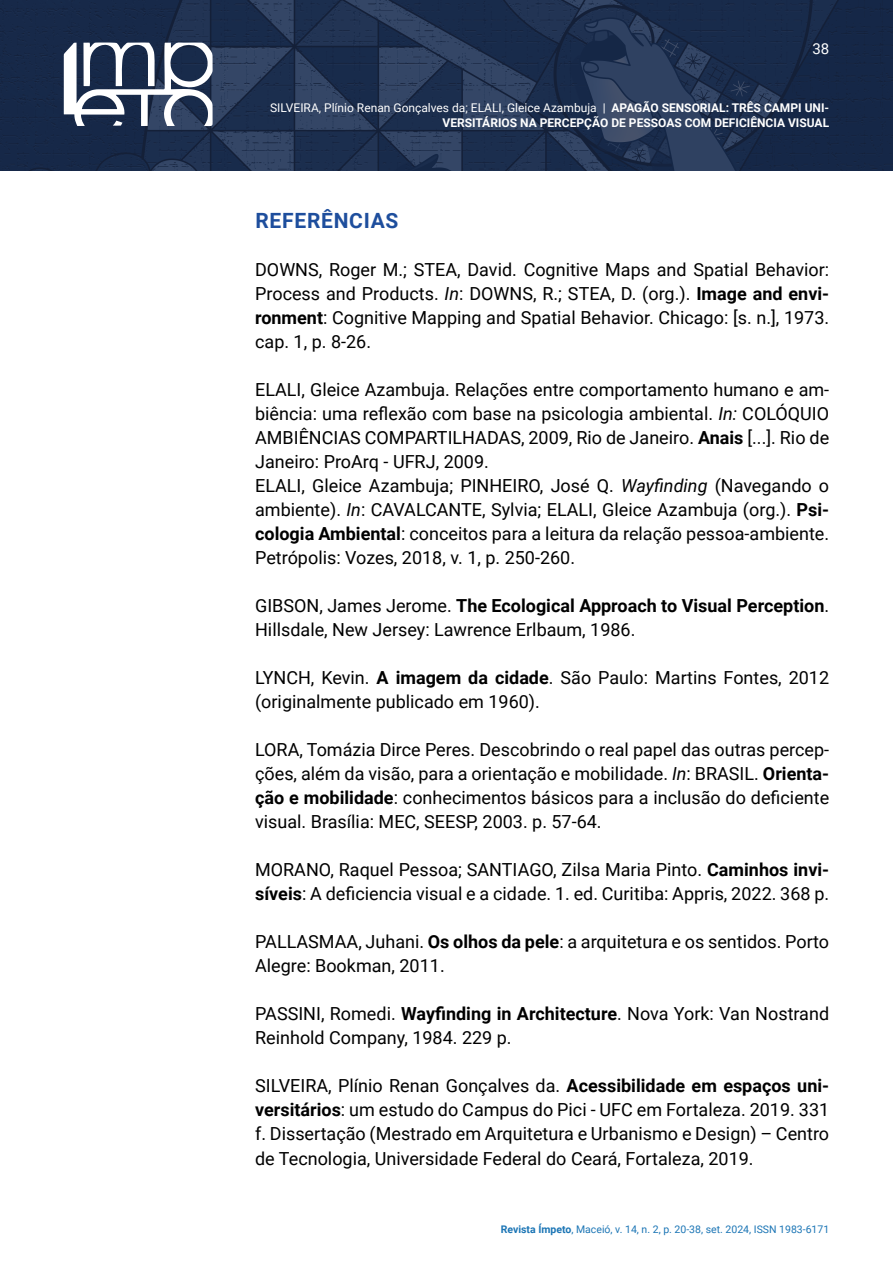
<style>
.page{position:relative;width:893px;height:1263px;background:#fff}
.page>*{position:absolute;margin:0;border:0;box-sizing:border-box;transform-origin:0 0}
.Título__Seção{font:700 21px "Roboto";letter-spacing:.035em;color:#1e4e9d}
.t1{font:18px/24px "Roboto";color:#000;text-align:justify}
.t2{font:15px "Roboto";color:#fff}
.t3{font:700 12px/15px "Roboto";color:#fff;text-align:right}
.t4{font:10.5px "Roboto";color:#1b75b5}
.s1{font-weight:400}
.s2{font-style:italic}
.s3{font-weight:700}
</style>
<div class="page">
<img style="left:0;top:0;width:893px;height:170px">
<svg style="left:64px;top:42px;width:149px;height:84px"></svg>
<p class="t2" style="left:812px;top:38px;width:18px">38</p>
<p class="t3" style="left:270px;top:100px;width:561px"><span class="s1">SILVEIRA, Plínio Renan Gonçalves da; ELALI, Gleice Azambuja |</span> APAGÃO SENSORIAL: TRÊS CAMPI UNI-<br>VERSITÁRIOS NA PERCEPÇÃO DE PESSOAS COM DEFICIÊNCIA VISUAL</p>
<p class="Título__Seção" style="left:255px;top:206px;width:145px">REFERÊNCIAS</p>
<p class="t1" style="left:255px;top:257px;width:576px">DOWNS, Roger M.; STEA, David. Cognitive Maps and Spatial Behavior:<br>Process and Products. <span class="s2">In</span>: DOWNS, R.; STEA, D. (org.). <span class="s3">Image and envi&shy;ronment</span>: Cognitive Mapping and Spatial Behavior. Chicago: [s. n.], 1973. cap. 1, p. 8-26.</p>
<p class="t1" style="left:255px;top:377px;width:576px">ELALI, Gleice Azambuja. Relações entre comportamento humano e am&shy;biência: uma reflexão com base na psicologia ambiental. <span class="s2">In:</span> COLÓQUIO AMBIÊNCIAS COMPARTILHADAS, 2009, Rio de Janeiro. <span class="s3">Anais</span> [...]. Rio de Janeiro: ProArq - UFRJ, 2009.</p>
<p class="t1" style="left:255px;top:473px;width:576px">ELALI, Gleice Azambuja; PINHEIRO, José Q. <span class="s2">Wayfinding</span> (Navegando o ambiente). <span class="s2">In</span>: CAVALCANTE, Sylvia; ELALI, Gleice Azambuja (org.). <span class="s3">Psi&shy;cologia Ambiental</span>: conceitos para a leitura da relação pessoa-ambiente.<br>Petrópolis: Vozes, 2018, v. 1, p. 250-260.</p>
<p class="t1" style="left:255px;top:593px;width:576px">GIBSON, James Jerome. <span class="s3">The Ecological Approach to Visual Perception</span>.<br>Hillsdale, New Jersey: Lawrence Erlbaum, 1986.</p>
<p class="t1" style="left:255px;top:665px;width:576px">LYNCH, Kevin. <span class="s3">A imagem da cidade</span>. São Paulo: Martins Fontes, 2012 (originalmente publicado em 1960).</p>
<p class="t1" style="left:255px;top:737px;width:576px">LORA, Tomázia Dirce Peres. Descobrindo o real papel das outras percep&shy;ções, além da visão, para a orientação e mobilidade. <span class="s2">In</span>: BRASIL. <span class="s3">Orienta&shy;ção e mobilidade</span>: conhecimentos básicos para a inclusão do deficiente visual. Brasília: MEC, SEESP, 2003. p. 57-64.</p>
<p class="t1" style="left:255px;top:857px;width:576px">MORANO, Raquel Pessoa; SANTIAGO, Zilsa Maria Pinto. <span class="s3">Caminhos invi&shy;síveis</span>: A deficiencia visual e a cidade. 1. ed. Curitiba: Appris, 2022. 368 p.</p>
<p class="t1" style="left:255px;top:929px;width:576px">PALLASMAA, Juhani. <span class="s3">Os olhos da pele</span>: a arquitetura e os sentidos. Porto<br>Alegre: Bookman, 2011.</p>
<p class="t1" style="left:255px;top:1001px;width:576px">PASSINI, Romedi. <span class="s3">Wayfinding in Architecture</span>. Nova York: Van Nostrand<br>Reinhold Company, 1984. 229 p.</p>
<p class="t1" style="left:255px;top:1073px;width:576px">SILVEIRA, Plínio Renan Gonçalves da. <span class="s3">Acessibilidade em espaços uni&shy;versitários</span>: um estudo do Campus do Pici - UFC em Fortaleza. 2019. 331 f. Dissertação (Mestrado em Arquitetura e Urbanismo e Design) – Centro de Tecnologia, Universidade Federal do Ceará, Fortaleza, 2019.</p>
<p class="t4" style="left:501px;top:1222px;width:330px"><span class="s3">Revista Ímpeto</span>, Maceió, v. 14, n. 2, p. 20-38, set. 2024, ISSN 1983-6171</p>
</div>
